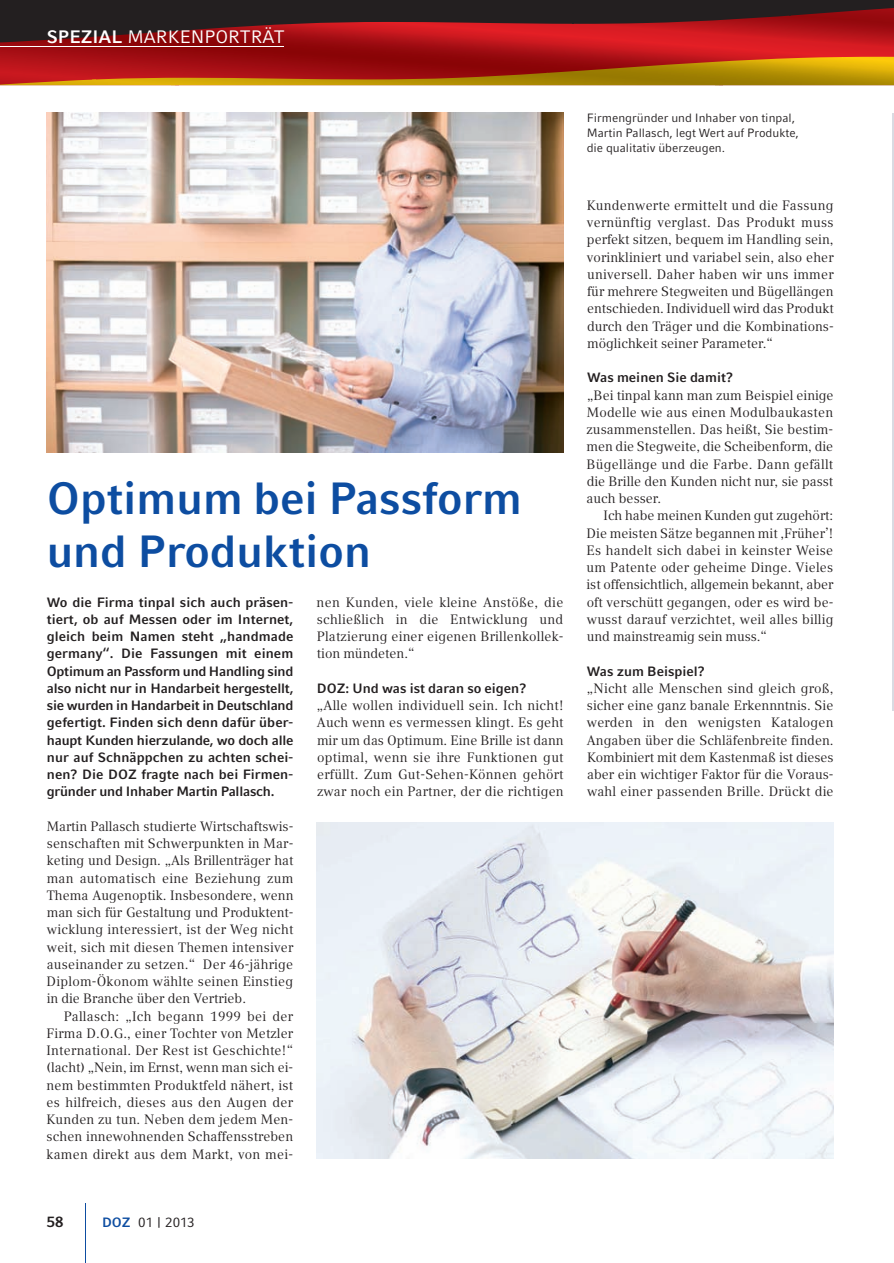
<style>
.page{position:relative;width:894px;height:1263px;background:#fff}
.page>*{position:absolute;margin:0;border:0;box-sizing:border-box;transform-origin:0 0}
.t1{font:700 45px/52.5px "Compatil Fact LT Pro";color:#0d4da1}
.t2{font:18px "Compatil Fact LT Pro";color:#fff}
.t3{font:700 15px "Compatil Fact LT Pro";color:#231f20}
.t4{font:13.5px/17.2px "Compatil Text LT Pro";letter-spacing:.01em;color:#231f20;text-align:justify}
.t5{font:700 13.5px/17.2px "Compatil Fact LT Pro";color:#231f20;text-align:justify}
.t6{font:13.5px "Compatil Fact LT Pro";color:#231f20}
.t7{font:12px/15px "Compatil Fact LT Pro";color:#231f20}
.s1{font-weight:700}
.s2{font-weight:700;color:#0d4da1}
</style>
<div class="page">
<svg style="left:0;top:0;width:894px;height:85px;background:#882917"></svg>
<hr style="left:85px;top:1203px;width:1px;height:60px;background:#0d4da1">
<hr style="left:0;top:47px;width:284px;height:1px;background:#fff">
<img style="left:46px;top:112px;width:518px;height:340px">
<img style="left:317px;top:822px;width:516px;height:337px">
<hr style="left:893px;top:113px;width:1px;height:597px;background:#d9dbe2">
<h2 class="t2" style="left:47px;top:27px;width:239px"><span class="s1">SPEZIAL</span> MARKENPORTRÄT</h2>
<h1 class="t1" style="left:47px;top:472px;width:477px">Optimum bei Passform und Produktion</h1>
<p class="t5" style="left:47px;top:593px;width:248px">Wo die Firma tinpal sich auch präsen&shy;tiert, ob auf Messen oder im Internet, gleich beim Namen steht „handmade germany“. Die Fassungen mit einem Optimum an Passform und Handling sind also nicht nur in Handarbeit hergestellt, sie wurden in Handarbeit in Deutschland gefertigt. Finden sich denn dafür über&shy;haupt Kunden hierzulande, wo doch alle nur auf Schnäppchen zu achten schei&shy;nen? Die DOZ fragte nach bei Firmen&shy;gründer und Inhaber Martin Pallasch.</p>
<p class="t4" style="left:47px;top:818px;width:248px">Martin Pallasch studierte Wirtschaftswis&shy;senschaften mit Schwerpunkten in Mar&shy;keting und Design. „Als Brillenträger hat man automatisch eine Beziehung zum Thema Augenoptik. Insbesondere, wenn man sich für Gestaltung und Produktent&shy;wicklung interessiert, ist der Weg nicht weit, sich mit diesen Themen intensiver auseinander zu setzen.“ Der 46-jährige Diplom-Ökonom wählte seinen Einstieg in die Branche über den Vertrieb.</p>
<p class="t4" style="left:47px;top:1008px;width:248px;text-indent:17px">Pallasch: „Ich begann 1999 bei der Firma D.O.G., einer Tochter von Metzler International. Der Rest ist Geschichte!“ (lacht) „Nein, im Ernst, wenn man sich ei&shy;nem bestimmten Produktfeld nähert, ist es hilfreich, dieses aus den Augen der Kunden zu tun. Neben dem jedem Men&shy;schen innewohnenden Schaffensstreben kamen direkt aus dem Markt, von mei -</p>
<p class="t3" style="left:47px;top:1213px;width:18px">58</p>
<p class="t6" style="left:102px;top:1214px;width:94px"><span class="s2">DOZ</span> 01 | 2013</p>
<p class="t4" style="left:317px;top:594px;width:248px">nen Kunden, viele kleine Anstöße, die schließlich in die Entwicklung und Platzierung einer eigenen Brillenkollek - tion mündeten.“</p>
<p class="t5" style="left:317px;top:680px;width:211px">DOZ: Und was ist daran so eigen?</p>
<p class="t4" style="left:317px;top:697px;width:248px">„Alle wollen individuell sein. Ich nicht!<br>Auch wenn es vermessen klingt. Es geht mir um das Optimum. Eine Brille ist dann optimal, wenn sie ihre Funktionen gut erfüllt. Zum Gut-Sehen-Können gehört zwar noch ein Partner, der die richtigen</p>
<p class="t7" style="left:587px;top:110px;width:214px">Firmengründer und Inhaber von tinpal,<br>Martin Pallasch, legt Wert auf Produkte, die qualitativ überzeugen.</p>
<p class="t4" style="left:587px;top:197px;width:249px">Kundenwerte ermittelt und die Fassung vernünftig verglast. Das Produkt muss perfekt sitzen, bequem im Handling sein, vorinkliniert und variabel sein, also eher universell. Daher haben wir uns immer für mehrere Stegweiten und Bügellängen entschieden. Individuell wird das Produkt durch den Träger und die Kombinations&shy;möglichkeit seiner Parameter.“</p>
<p class="t5" style="left:587px;top:369px;width:147px">Was meinen Sie damit?</p>
<p class="t4" style="left:587px;top:387px;width:248px">„Bei tinpal kann man zum Beispiel einige Modelle wie aus einen Modulbaukasten zusammenstellen. Das heißt, Sie bestim&shy;men die Stegweite, die Scheibenform, die Bügellänge und die Farbe. Dann gefällt die Brille den Kunden nicht nur, sie passt auch besser.</p>
<p class="t4" style="left:587px;top:507px;width:248px;text-indent:17px">Ich habe meinen Kunden gut zugehört:<br>Die meisten Sätze begannen mit ,Früher’!<br>Es handelt sich dabei in keinster Weise um Patente oder geheime Dinge. Vieles ist offensichtlich, allgemein bekannt, aber oft verschütt gegangen, oder es wird be&shy;wusst darauf verzichtet, weil alles billig und mainstreamig sein muss.“</p>
<p class="t5" style="left:587px;top:662px;width:119px">Was zum Beispiel?</p>
<p class="t4" style="left:587px;top:680px;width:248px">„Nicht alle Menschen sind gleich groß, sicher eine ganz banale Erkennntnis. Sie werden in den wenigsten Katalogen Angaben über die Schläfenbreite finden.<br>Kombiniert mit dem Kastenmaß ist dieses aber ein wichtiger Faktor für die Voraus&shy;wahl einer passenden Brille. Drückt die</p>
</div>
